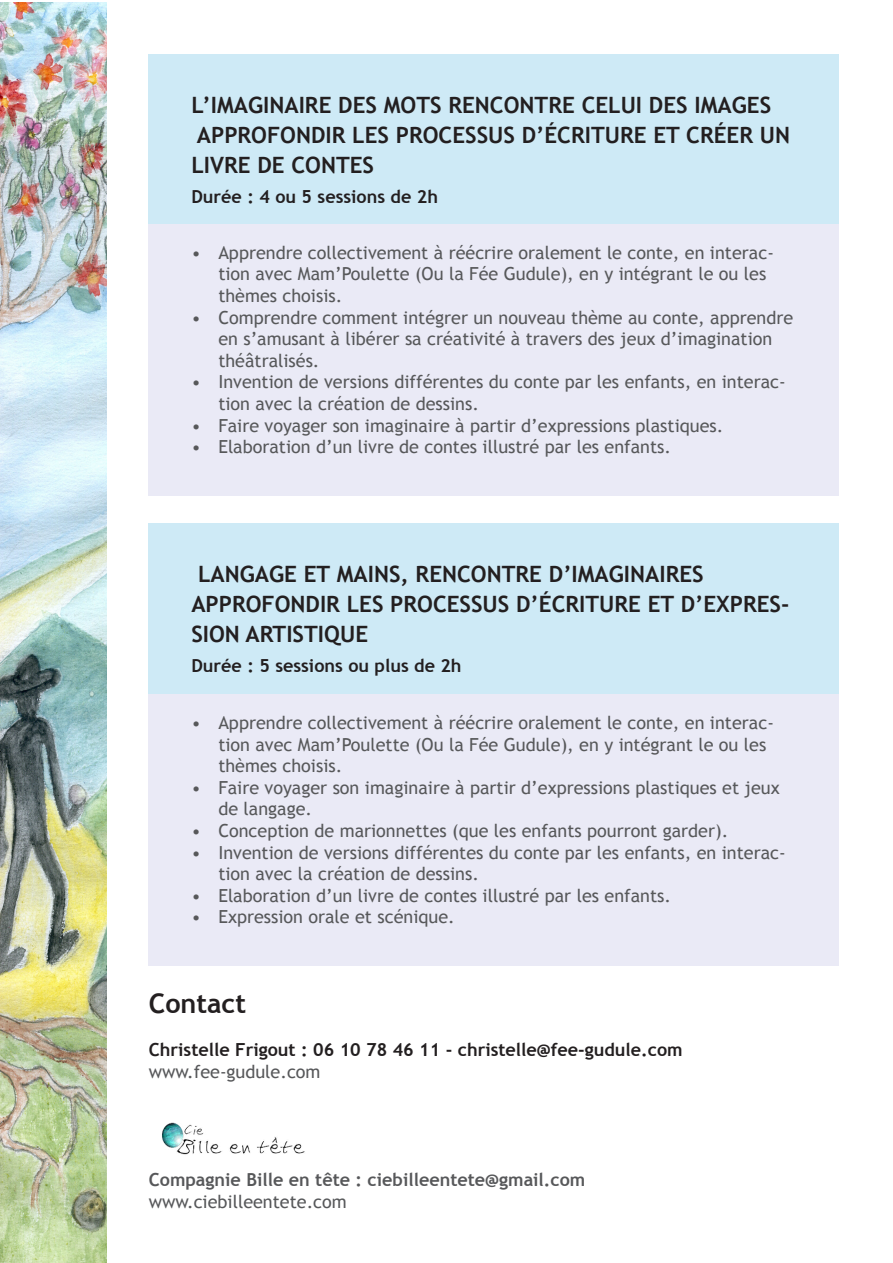
<style>
.page{position:relative;width:893px;height:1263px;background:#fff}
.page>*{position:absolute;margin:0;border:0;box-sizing:border-box;transform-origin:0 0}
.t1{font:700 27px "Trebuchet MS";color:#231f20}
.t2{font:700 22.5px/30px "Trebuchet MS";color:#231f20}
.t3{font:18px/21.6px "Trebuchet MS";color:#57585a}
.t4{font:700 18px "Trebuchet MS";color:#231f20}
.t5{font:700 18px "Trebuchet MS";color:#57585a}
</style>
<div class="page">
<img style="left:0;top:2px;width:106px;height:1261px">
<div style="left:149px;top:54px;width:690px;height:170px;background:#ceeaf6"></div>
<div style="left:149px;top:224px;width:690px;height:272px;background:#eaeaf6"></div>
<div style="left:149px;top:523px;width:690px;height:170px;background:#ceeaf6"></div>
<div style="left:149px;top:694px;width:690px;height:272px;background:#eaeaf6"></div>
<img style="left:162px;top:1122px;width:143px;height:33px">
<p class="t2" style="left:191px;top:90px;width:581px">L’IMAGINAIRE DES MOTS RENCONTRE CELUI DES IMAGES</p>
<p class="t2" style="left:191px;top:120px;width:600px">APPROFONDIR LES PROCESSUS D’ÉCRITURE ET CRÉER UN<br>LIVRE DE CONTES</p>
<p class="t4" style="left:191px;top:185px;width:248px">Durée : 4 ou 5 sessions de 2h</p>
<p class="t3" style="left:218px;top:242px;width:557px;text-indent:-27px">• Apprendre collectivement à réécrire oralement le conte, en interac&shy;tion avec Mam’Poulette (Ou la Fée Gudule), en y intégrant le ou les thèmes choisis.</p>
<p class="t3" style="left:218px;top:307px;width:576px;text-indent:-27px">• Comprendre comment intégrer un nouveau thème au conte, apprendre en s’amusant à libérer sa créativité à travers des jeux d’imagination théâtralisés.</p>
<p class="t3" style="left:218px;top:371px;width:569px;text-indent:-27px">• Invention de versions différentes du conte par les enfants, en interac&shy;tion avec la création de dessins.</p>
<p class="t3" style="left:191px;top:415px;width:533px">• Faire voyager son imaginaire à partir d’expressions plastiques.</p>
<p class="t3" style="left:191px;top:436px;width:481px">• Elaboration d’un livre de contes illustré par les enfants.</p>
<p class="t2" style="left:198px;top:559px;width:507px">LANGAGE ET MAINS, RENCONTRE D’IMAGINAIRES</p>
<p class="t2" style="left:191px;top:589px;width:599px">APPROFONDIR LES PROCESSUS D’ÉCRITURE ET D’EXPRES-<br>SION ARTISTIQUE</p>
<p class="t4" style="left:191px;top:654px;width:272px">Durée : 5 sessions ou plus de 2h</p>
<p class="t3" style="left:218px;top:712px;width:557px;text-indent:-27px">• Apprendre collectivement à réécrire oralement le conte, en interac&shy;tion avec Mam’Poulette (Ou la Fée Gudule), en y intégrant le ou les thèmes choisis.</p>
<p class="t3" style="left:218px;top:777px;width:563px;text-indent:-27px">• Faire voyager son imaginaire à partir d’expressions plastiques et jeux de langage.</p>
<p class="t3" style="left:191px;top:820px;width:538px">• Conception de marionnettes (que les enfants pourront garder).</p>
<p class="t3" style="left:218px;top:842px;width:569px;text-indent:-27px">• Invention de versions différentes du conte par les enfants, en interac&shy;tion avec la création de dessins.</p>
<p class="t3" style="left:191px;top:885px;width:481px">• Elaboration d’un livre de contes illustré par les enfants.</p>
<p class="t3" style="left:191px;top:906px;width:265px">• Expression orale et scénique.</p>
<p class="t1" style="left:149px;top:987px;width:99px">Contact</p>
<p class="t4" style="left:149px;top:1039px;width:535px">Christelle Frigout : 06 10 78 46 11 - christelle@fee-gudule.com</p>
<p class="t3" style="left:149px;top:1061px;width:173px">www.fee-gudule.com</p>
<p class="t5" style="left:149px;top:1168px;width:438px">Compagnie Bille en tête : ciebilleentete@gmail.com</p>
<p class="t3" style="left:149px;top:1191px;width:199px">www.ciebilleentete.com</p>
</div>
